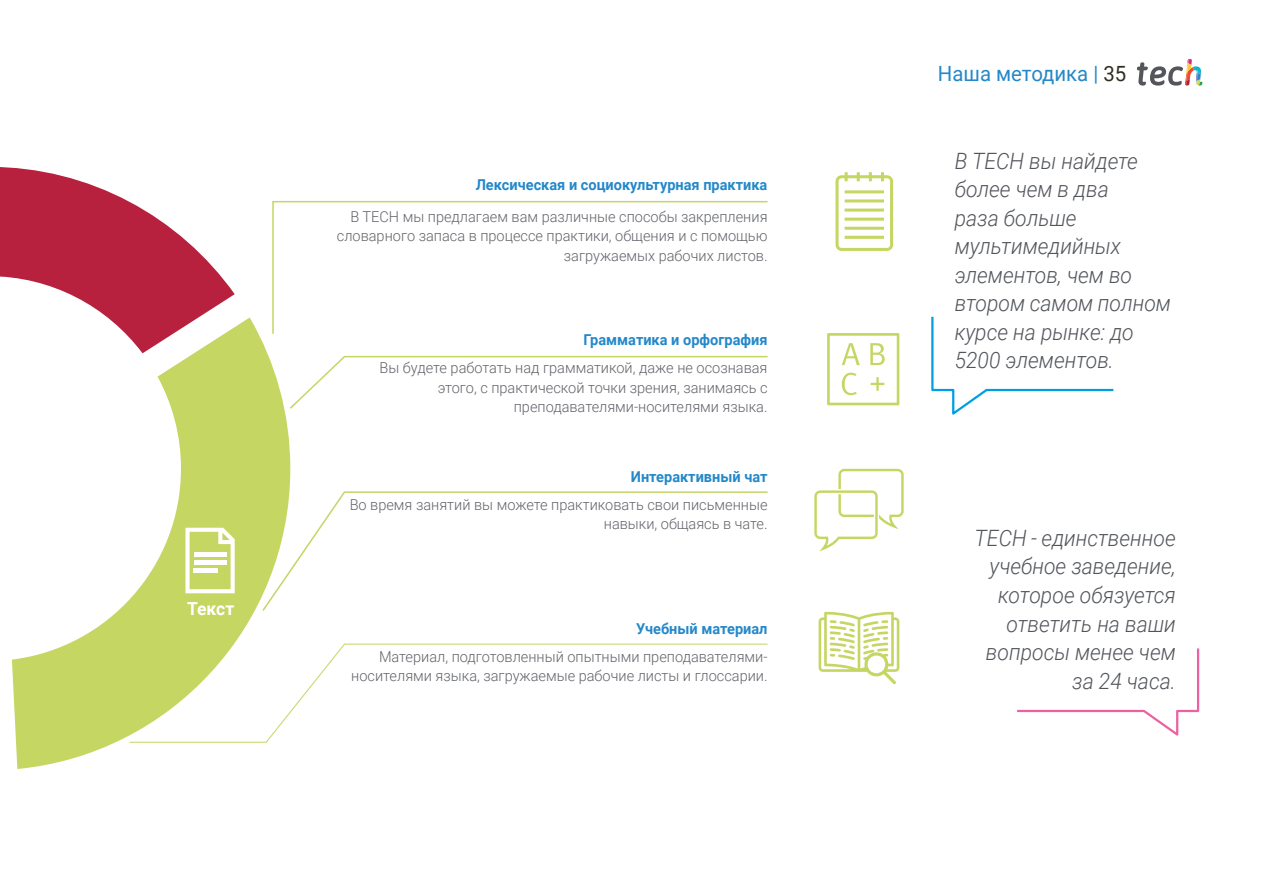
<style>
.page{position:relative;width:1263px;height:893px;background:#fff}
.page>*{position:absolute;margin:0;border:0;box-sizing:border-box;transform-origin:0 0}
.t1{font:italic 300 22.5px/28.5px "Roboto";color:#52555b;text-align:right;scale:.94 1}
.t2{font:21px "Roboto";color:#2488c9}
.t3{font:700 18px "Roboto";letter-spacing:-.005em;color:#fff}
.t4{font:300 15px/19.5px "Roboto";color:#61646a;text-align:right}
.t5{font:700 15px "Roboto";color:#2488c9}
.s1{color:#312e20}
</style>
<div class="page">
<svg style="left:1137px;top:59px;width:65px;height:27px"></svg>
<svg style="left:290px;top:643px;width:478px;height:70px"></svg>
<svg style="left:290px;top:491px;width:478px;height:82px"></svg>
<svg style="left:290px;top:355px;width:478px;height:54px"></svg>
<svg style="left:272px;top:200px;width:496px;height:117px"></svg>
<svg style="left:827px;top:333px;width:72px;height:72px"></svg>
<svg style="left:819px;top:612px;width:80px;height:72px"></svg>
<svg style="left:814px;top:469px;width:90px;height:82px"></svg>
<svg style="left:835px;top:172px;width:58px;height:79px"></svg>
<svg style="left:12px;top:317px;width:278px;height:452px"></svg>
<svg style="left:0;top:167px;width:235px;height:223px"></svg>
<svg style="left:185px;top:528px;width:50px;height:65px"></svg>
<svg style="left:1017px;top:648px;width:183px;height:88px"></svg>
<svg style="left:931px;top:316px;width:183px;height:99px"></svg>
<p class="t3" style="left:187px;top:596px;width:49px">Текст</p>
<p class="t5" style="left:476px;top:174px;width:293px">Лексическая и социокультурная практика</p>
<p class="t4" style="left:337px;top:206px;width:432px">В TECH мы предлагаем вам различные способы закрепления словарного запаса в процессе практики, общения и с помощью загружаемых рабочих листов.</p>
<p class="t5" style="left:583px;top:329px;width:186px">Грамматика и орфография</p>
<p class="t4" style="left:380px;top:357px;width:389px">Вы будете работать над грамматикой, даже не осознавая этого, с практической точки зрения, занимаясь с преподавателями-носителями языка.</p>
<p class="t5" style="left:631px;top:466px;width:138px">Интерактивный чат</p>
<p class="t4" style="left:350px;top:494px;width:419px">Во время занятий вы можете практиковать свои письменные навыки, общаясь в чате.</p>
<p class="t5" style="left:636px;top:618px;width:133px">Учебный материал</p>
<p class="t4" style="left:351px;top:646px;width:418px">Материал, подготовленный опытными преподавателями&shy;носителями языка, загружаемые рабочие листы и глоссарии.</p>
<h2 class="t2" style="left:938px;top:59px;width:190px">Наша методика | <span class="s1">35</span></h2>
<h1 class="t1" style="left:955px;top:145px;width:232px;text-align:left">В TECH вы найдете более чем в два<br>раза больше мультимедийных элементов, чем во втором самом полном курсе на рынке: до<br>5200 элементов.</h1>
<h1 class="t1" style="left:974px;top:523px;width:216px">TECH - единственное учебное заведение, которое обязуется ответить на ваши вопросы менее чем за 24 часа.</h1>
</div>
